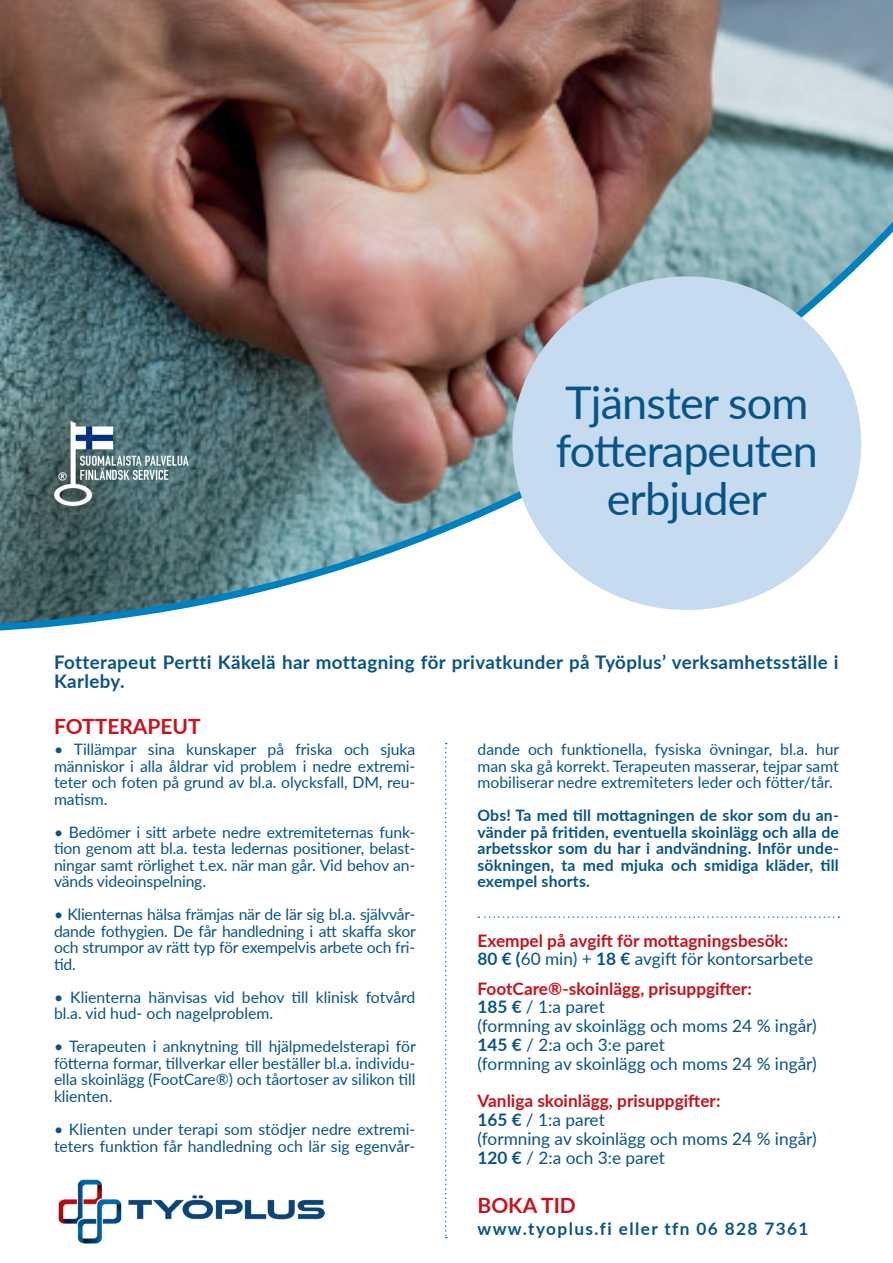
<style>
.page{position:relative;width:893px;height:1263px;background:#fff}
.page>*{position:absolute;margin:0;border:0;box-sizing:border-box;transform-origin:0 0}
.t1{font:45px "Lato";letter-spacing:-.02em;color:#075486}
.t2{font:700 21px "Lato";color:#c6131b}
.t3{font:700 18.75px/19.5px "Lato";letter-spacing:.02em;color:#075486}
.t4{font:17.25px "Lato";color:#075486}
.t5{font:700 17.25px "Lato";color:#c6131b}
.t6{font:700 17.25px "Lato";letter-spacing:.08em;color:#075486}
.t7{font:15.75px/16.5px "Lato";letter-spacing:-.005em;color:#075486;text-align:justify}
.t8{font:700 15.75px/16.5px "Lato";letter-spacing:.01em;color:#075486;text-align:justify}
.s1{font-weight:700}
</style>
<div class="page">
<img style="left:0;top:0;width:893px;height:202px">
<img style="left:0;top:202px;width:893px;height:429px">
<div style="left:512px;top:276px;width:349px;height:334px;background:#c6dbef;border-radius:50%"></div>
<svg style="left:445px;top:743px;width:2px;height:495px"></svg>
<svg style="left:478px;top:916px;width:361px;height:2px"></svg>
<img style="left:58px;top:1179px;width:267px;height:65px">
<img style="left:54px;top:421px;width:134px;height:85px">
<p class="t1" style="left:565px;top:370px;width:245px">Tjänster som</p>
<p class="t1" style="left:556px;top:418px;width:263px">fotterapeuten</p>
<p class="t1" style="left:607px;top:466px;width:162px">erbjuder</p>
<p class="t3" style="left:54px;top:651px;width:786px">Fotterapeut Pertti Käkelä har mottagning för privatkunder på Työplus’ verksamhetsställe i<br>Karleby.</p>
<p class="t2" style="left:54px;top:711px;width:148px">FOTTERAPEUT</p>
<p class="t7" style="left:54px;top:741px;width:363px">• Tillämpar sina kunskaper på friska och sjuka människor i alla åldrar vid problem i nedre extremi&shy;teter och foten på grund av bl.a. olycksfall, DM, reu&shy;matism.</p>
<p class="t7" style="left:54px;top:823px;width:363px">• Bedömer i sitt arbete nedre extremiteternas funk&shy;tion genom att bl.a. testa ledernas positioner, belast&shy;ningar samt rörlighet t.ex. när man går. Vid behov an&shy;vänds videoinspelning.</p>
<p class="t7" style="left:54px;top:906px;width:363px">• Klienternas hälsa främjas när de lär sig bl.a. självvår&shy;dande fothygien. De får handledning i att skaffa skor och strumpor av rätt typ för exempelvis arbete och fri&shy;tid.</p>
<p class="t7" style="left:54px;top:988px;width:363px">• Klienterna hänvisas vid behov till klinisk fotvård bl.a. vid hud- och nagelproblem.</p>
<p class="t7" style="left:54px;top:1038px;width:363px">• Terapeuten i anknytning till hjälpmedelsterapi för fötterna formar, tillverkar eller beställer bl.a. individu&shy;ella skoinlägg (FootCare®) och tåortoser av silikon till klienten.</p>
<p class="t7" style="left:54px;top:1120px;width:363px">• Klienten under terapi som stödjer nedre extremi&shy;teters funktion får handledning och lär sig egenvår-</p>
<p class="t7" style="left:477px;top:741px;width:363px">dande och funktionella, fysiska övningar, bl.a. hur man ska gå korrekt. Terapeuten masserar, tejpar samt mobiliserar nedre extremiteters leder och fötter/tår.</p>
<p class="t8" style="left:477px;top:807px;width:363px">Obs! Ta med till mottagningen de skor som du an&shy;vänder på fritiden, eventuella skoinlägg och alla de arbetsskor som du har i andvändning. Inför unde&shy;sökningen, ta med mjuka och smidiga kläder, till exempel shorts.</p>
<p class="t5" style="left:477px;top:928px;width:312px">Exempel på avgift för mottagningsbesök:</p>
<p class="t4" style="left:477px;top:947px;width:337px"><span class="s1">80 € (</span>60 min) + <span class="s1">18 €</span> avgift för kontorsarbete</p>
<p class="t5" style="left:477px;top:976px;width:276px">FootCare®-skoinlägg, prisuppgifter:</p>
<p class="t4" style="left:477px;top:995px;width:129px"><span class="s1">185 €</span> / 1:a paret</p>
<p class="t4" style="left:477px;top:1013px;width:341px">(formning av skoinlägg och moms 24 % ingår)</p>
<p class="t4" style="left:477px;top:1032px;width:189px"><span class="s1">145 €</span> / 2:a och 3:e paret</p>
<p class="t4" style="left:477px;top:1051px;width:341px">(formning av skoinlägg och moms 24 % ingår)</p>
<p class="t5" style="left:477px;top:1088px;width:244px">Vanliga skoinlägg, prisuppgifter:</p>
<p class="t4" style="left:477px;top:1107px;width:129px"><span class="s1">165 €</span> / 1:a paret</p>
<p class="t4" style="left:477px;top:1126px;width:341px">(formning av skoinlägg och moms 24 % ingår)</p>
<p class="t4" style="left:477px;top:1145px;width:189px"><span class="s1">120 €</span> / 2:a och 3:e paret</p>
<p class="t2" style="left:477px;top:1189px;width:100px">BOKA TID</p>
<p class="t6" style="left:477px;top:1216px;width:333px">www.tyoplus.fi eller tfn 06 828 7361</p>
</div>
